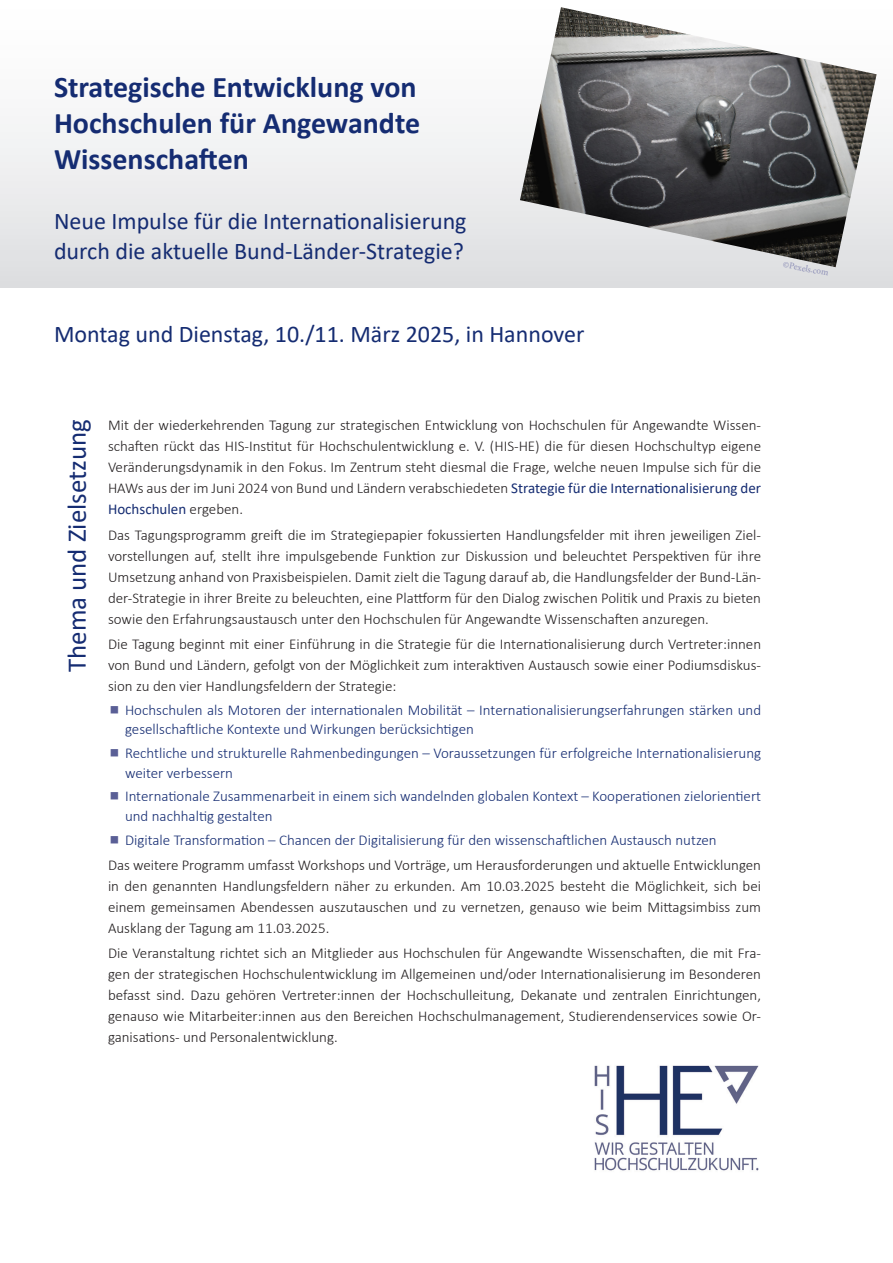
<style>
.page{position:relative;width:893px;height:1263px;background:#fff}
.page>*{position:absolute;margin:0;border:0;box-sizing:border-box;transform-origin:0 0}
.Ü1{font:700 30px/36px "Calibri";color:#152c72;text-align:justify}
.Ü1_Inhalt{font:27px "Calibri";color:#152c72}
.Ü1_Inhalt-2{font:24px/30px "Calibri";color:#152c72}
.Fließtext{font:300 15px/21px "Calibri";color:#231f20;text-align:justify}
.t1{font:300 15px/19.5px "Calibri";color:#152c72}
.t2{font:9px "Minion Pro";color:#8d8fb7}
.s1{font-weight:400;color:#152c72}
</style>
<div class="page">
<div style="left:0;top:0;width:893px;height:287px;background:linear-gradient(to bottom,#fff,#dfe0e2)"></div>
<img style="left:594px;top:1065px;width:165px;height:106px">
<img style="left:520px;top:7px;width:357px;height:260px">
<p class="Ü1" style="left:54px;top:69px;width:368px">Strategische Entwicklung von Hochschulen für Angewandte Wissenschaften</p>
<p class="Ü1_Inhalt-2" style="left:54px;top:205px;width:414px">Neue Impulse für die Internationalisierung durch die aktuelle Bund-Länder-Strategie?</p>
<p class="Ü1_Inhalt-2" style="left:54px;top:318px;width:532px">Montag und Dienstag, 10./11. März 2025, in Hannover</p>
<p class="t2" style="left:784px;top:258px;width:48px;rotate:11deg">©Pexels.com</p>
<p class="Ü1_Inhalt" style="left:58px;top:672px;width:255px;rotate:-90deg">Thema und Zielsetzung</p>
<p class="Fließtext" style="left:108px;top:415px;width:655px">Mit der wiederkehrenden Tagung zur strategischen Entwicklung von Hochschulen für Angewandte Wissen&shy;schaften rückt das HIS-Institut für Hochschulentwicklung e. V. (HIS-HE) die für diesen Hochschultyp eigene Veränderungsdynamik in den Fokus. Im Zentrum steht diesmal die Frage, welche neuen Impulse sich für die HAWs aus der im Juni 2024 von Bund und Ländern verabschiedeten <span class="s1">Strategie für die Internationalisierung der Hochschulen</span> ergeben.</p>
<p class="Fließtext" style="left:108px;top:524px;width:655px">Das Tagungsprogramm greift die im Strategiepapier fokussierten Handlungsfelder mit ihren jeweiligen Ziel&shy;vorstellungen auf, stellt ihre impulsgebende Funktion zur Diskussion und beleuchtet Perspektiven für ihre Umsetzung anhand von Praxisbeispielen. Damit zielt die Tagung darauf ab, die Handlungsfelder der Bund-Län&shy;der-Strategie in ihrer Breite zu beleuchten, eine Plattform für den Dialog zwischen Politik und Praxis zu bieten sowie den Erfahrungsaustausch unter den Hochschulen für Angewandte Wissenschaften anzuregen.</p>
<p class="Fließtext" style="left:108px;top:633px;width:655px">Die Tagung beginnt mit einer Einführung in die Strategie für die Internationalisierung durch Vertreter:innen von Bund und Ländern, gefolgt von der Möglichkeit zum interaktiven Austausch sowie einer Podiumsdiskus&shy;sion zu den vier Handlungsfeldern der Strategie:</p>
<p class="t1" style="left:125px;top:700px;width:638px">Hochschulen als Motoren der internationalen Mobilität – Internationalisierungserfahrungen stärken und gesellschaftliche Kontexte und Wirkungen berücksichtigen</p>
<p class="t1" style="left:125px;top:743px;width:638px">Rechtliche und strukturelle Rahmenbedingungen – Voraussetzungen für erfolgreiche Internationalisierung weiter verbessern</p>
<p class="t1" style="left:125px;top:786px;width:638px">Internationale Zusammenarbeit in einem sich wandelnden globalen Kontext – Kooperationen zielorientiert und nachhaltig gestalten</p>
<p class="t1" style="left:125px;top:830px;width:593px">Digitale Transformation – Chancen der Digitalisierung für den wissenschaftlichen Austausch nutzen</p>
<p class="Fließtext" style="left:108px;top:854px;width:655px">Das weitere Programm umfasst Workshops und Vorträge, um Herausforderungen und aktuelle Entwicklungen in den genannten Handlungsfeldern näher zu erkunden. Am 10.03.2025 besteht die Möglichkeit, sich bei einem gemeinsamen Abendessen auszutauschen und zu vernetzen, genauso wie beim Mittagsimbiss zum Ausklang der Tagung am 11.03.2025.</p>
<p class="Fließtext" style="left:108px;top:942px;width:655px">Die Veranstaltung richtet sich an Mitglieder aus Hochschulen für Angewandte Wissenschaften, die mit Fra&shy;gen der strategischen Hochschulentwicklung im Allgemeinen und/oder Internationalisierung im Besonderen befasst sind. Dazu gehören Vertreter:innen der Hochschulleitung, Dekanate und zentralen Einrichtungen, genauso wie Mitarbeiter:innen aus den Bereichen Hochschulmanagement, Studierendenservices sowie Or&shy;ganisations- und Personalentwicklung.</p>
</div>
